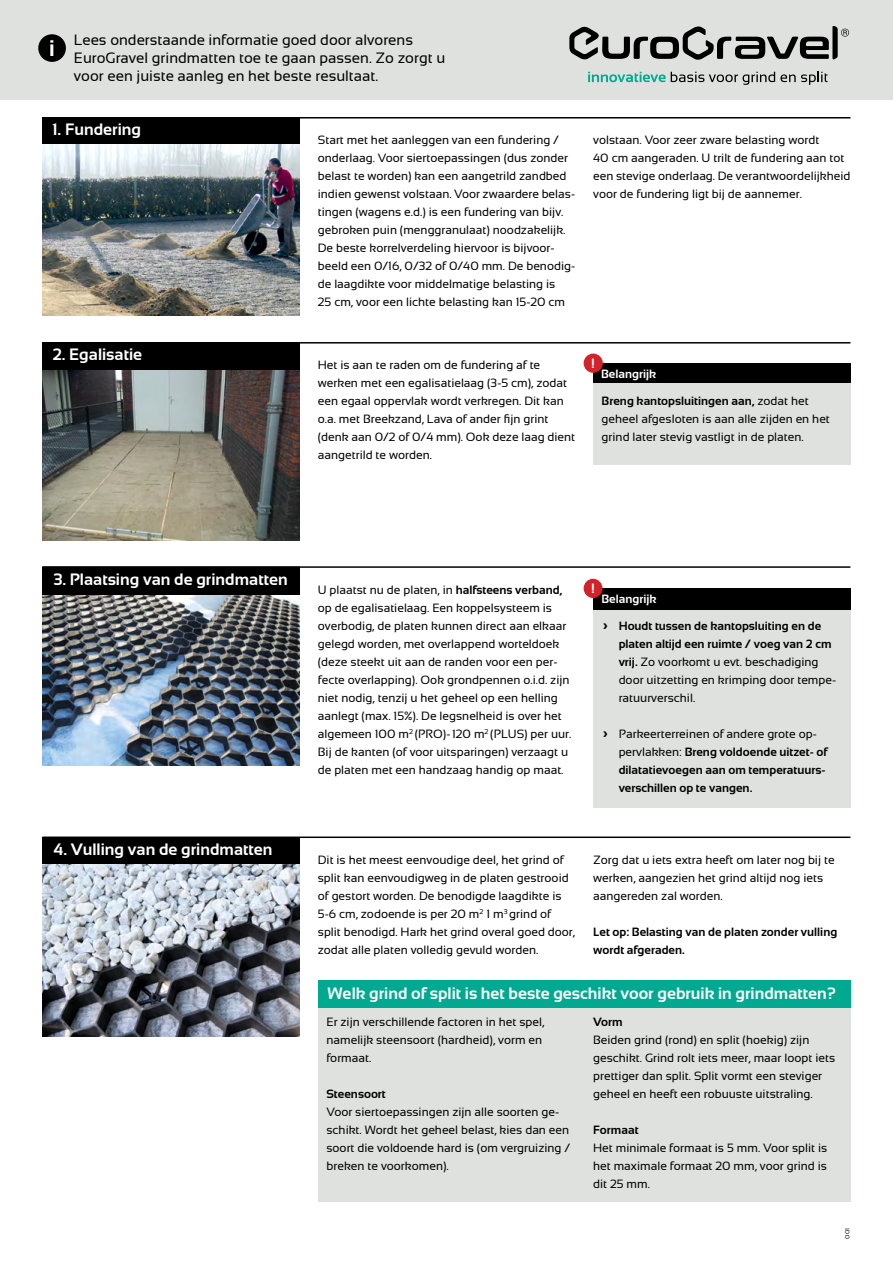
<style>
.page{position:relative;width:893px;height:1263px;background:#fff}
.page>*{position:absolute;margin:0;border:0;box-sizing:border-box;transform-origin:0 0}
.t1{font:700 22.5px "Sansation";color:#fff}
.t2{font:700 16.5px "Sansation";color:#fff}
.t3{font:15px/18px "Sansation";color:#000}
.t4{font:700 13.5px "Sansation";color:#fff}
.t5{font:12px/18px "Sansation";color:#000}
.t6{font:700 12px/18px "Sansation";color:#000}
.t7{font:700 12px "Sansation";color:#fff}
.t8{font:6px "Sansation";color:#000}
.s1{font-weight:700}
.s2{font-weight:700;font-size:15px}
.s3{font-size:15px}
.s4{font-weight:400}
</style>
<div class="page">
<img style="left:43px;top:594px;width:257px;height:171px">
<img style="left:43px;top:144px;width:257px;height:171px">
<div style="left:43px;top:567px;width:257px;height:27px;background:#000"></div>
<div style="left:43px;top:117px;width:257px;height:27px;background:#000"></div>
<div style="left:0;top:0;width:893px;height:99px;background:#dfe1df"></div>
<hr style="left:43px;top:117px;width:807px;height:2px;background:#000">
<hr style="left:43px;top:836px;width:807px;height:2px;background:#000">
<div style="left:38px;top:34px;width:28px;height:28px;background:#000;border-radius:50%"></div>
<div style="left:593px;top:383px;width:257px;height:82px;background:#dfe1df"></div>
<div style="left:593px;top:364px;width:257px;height:19px;background:#000"></div>
<div style="left:584px;top:354px;width:18px;height:18px;background:#d2232a;border-radius:50%"></div>
<div style="left:584px;top:354px;width:19px;height:19px;border:2px solid #d2232a;border-radius:50%"></div>
<div style="left:593px;top:609px;width:257px;height:199px;background:#dfe1df"></div>
<div style="left:593px;top:588px;width:257px;height:21px;background:#000"></div>
<div style="left:584px;top:579px;width:18px;height:18px;background:#d2232a;border-radius:50%"></div>
<div style="left:584px;top:579px;width:18px;height:19px;border:2px solid #d2232a;border-radius:50%"></div>
<hr style="left:43px;top:342px;width:807px;height:2px;background:#000">
<hr style="left:43px;top:566px;width:807px;height:2px;background:#000">
<img style="left:43px;top:369px;width:257px;height:171px">
<div style="left:43px;top:342px;width:257px;height:27px;background:#000"></div>
<img style="left:43px;top:864px;width:257px;height:172px">
<div style="left:43px;top:837px;width:257px;height:27px;background:#000"></div>
<div style="left:318px;top:1006px;width:532px;height:195px;background:#dfe1df"></div>
<div style="left:318px;top:981px;width:532px;height:27px;background:#00a98f"></div>
<svg style="left:569px;top:26px;width:280px;height:34px"></svg>
<svg style="left:588px;top:72px;width:240px;height:13px"></svg>
<h1 class="t1" style="left:49px;top:35px;width:7px">i</h1>
<p class="t3" style="left:74px;top:31px;width:373px">Lees onderstaande informatie goed door alvorens<br>EuroGravel grindmatten toe te gaan passen. Zo zorgt u voor een juiste aanleg en het beste resultaat.</p>
<h2 class="t2" style="left:52px;top:120px;width:91px">1. Fundering</h2>
<h2 class="t2" style="left:52px;top:345px;width:91px">2. Egalisatie</h2>
<p class="t5" style="left:318px;top:131px;width:259px">Start met het aanleggen van een fundering / onderlaag. Voor siertoepassingen (dus zonder belast te worden) kan een aangetrild zandbed indien gewenst volstaan. Voor zwaardere belas&shy;tingen (wagens e.d.) is een fundering van bijv. gebroken puin (menggranulaat) noodzakelijk.<br>De beste korrelverdeling hiervoor is bijvoor&shy;beeld een 0/16, 0/32 of 0/40 mm. De benodig&shy;de laagdikte voor middelmatige belasting is<br>25 cm, voor een lichte belasting kan 15-20 cm</p>
<p class="t5" style="left:318px;top:356px;width:259px">Het is aan te raden om de fundering af te werken met een egalisatielaag (3-5 cm), zodat een egaal oppervlak wordt verkregen. Dit kan o.a. met Breekzand, Lava of ander fijn grint (denk aan 0/2 of 0/4 mm). Ook deze laag dient aangetrild te worden.</p>
<p class="t5" style="left:593px;top:131px;width:259px">volstaan. Voor zeer zware belasting wordt<br>40 cm aangeraden. U trilt de fundering aan tot een stevige onderlaag. De verantwoordelijkheid voor de fundering ligt bij de aannemer.</p>
<p class="t4" style="left:591px;top:355px;width:5px">!</p>
<p class="t7" style="left:601px;top:367px;width:57px">Belangrijk</p>
<p class="t5" style="left:602px;top:392px;width:230px"><span class="s1">Breng kantopsluitingen aan,</span> zodat het geheel afgesloten is aan alle zijden en het grind later stevig vastligt in de platen.</p>
<h2 class="t2" style="left:53px;top:570px;width:236px">3. Plaatsing van de grindmatten</h2>
<p class="t5" style="left:318px;top:581px;width:255px">U plaatst nu de platen, in <span class="s1">halfsteens verband, </span>op de egalisatielaag. Een koppelsysteem is overbodig, de platen kunnen direct aan elkaar gelegd worden, met overlappend worteldoek (deze steekt uit aan de randen voor een per&shy;fecte overlapping). Ook grondpennen o.i.d. zijn niet nodig, tenzij u het geheel op een helling aanlegt (max. 15%). De legsnelheid is over het algemeen 100 m<sup>2</sup> (PRO)-120 m<sup>2</sup> (PLUS) per uur.<br>Bij de kanten (of voor uitsparingen) verzaagt u de platen met een handzaag handig op maat.</p>
<p class="t4" style="left:591px;top:581px;width:5px">!</p>
<p class="t7" style="left:601px;top:592px;width:57px">Belangrijk</p>
<p class="t5" style="left:619px;top:617px;width:219px;text-indent:-16px"><span class="s2">›</span> <span class="s1">Houdt tussen de kantopsluiting en de platen altijd een ruimte / voeg van 2 cm vrij.</span> Zo voorkomt u evt. beschadiging door uitzetting en krimping door tempe&shy;ratuurverschil.</p>
<p class="t6" style="left:619px;top:725px;width:210px;text-indent:-16px"><span class="s3">›</span> <span class="s4">Parkeerterreinen of andere grote op&shy;pervlakken:</span> Breng voldoende uitzet- of dilatatievoegen aan om temperatuurs&shy;verschillen op te vangen.</p>
<h2 class="t2" style="left:54px;top:840px;width:221px">4. Vulling van de grindmatten</h2>
<p class="t5" style="left:318px;top:851px;width:259px">Dit is het meest eenvoudige deel, het grind of split kan eenvoudigweg in de platen gestrooid of gestort worden. De benodigde laagdikte is 5-6 cm, zodoende is per 20 m<sup>2</sup> 1 m<sup>3</sup> grind of split benodigd. Hark het grind overal goed door, zodat alle platen volledig gevuld worden.</p>
<p class="t5" style="left:593px;top:851px;width:243px">Zorg dat u iets extra heeft om later nog bij te werken, aangezien het grind altijd nog iets aangereden zal worden.</p>
<p class="t6" style="left:593px;top:923px;width:246px">Let op: Belasting van de platen zonder vulling wordt afgeraden.</p>
<h2 class="t2" style="left:327px;top:984px;width:510px">Welk grind of split is het beste geschikt voor gebruik in grindmatten?</h2>
<p class="t5" style="left:326px;top:1013px;width:219px">Er zijn verschillende factoren in het spel, namelijk steensoort (hardheid), vorm en formaat.</p>
<p class="t6" style="left:326px;top:1085px;width:61px">Steensoort</p>
<p class="t5" style="left:326px;top:1103px;width:245px">Voor siertoepassingen zijn alle soorten ge&shy;schikt. Wordt het geheel belast, kies dan een soort die voldoende hard is (om vergruizing / breken te voorkomen).</p>
<p class="t6" style="left:593px;top:1013px;width:31px">Vorm</p>
<p class="t5" style="left:593px;top:1031px;width:244px">Beiden grind (rond) en split (hoekig) zijn geschikt. Grind rolt iets meer, maar loopt iets prettiger dan split. Split vormt een steviger geheel en heeft een robuuste uitstraling.</p>
<p class="t6" style="left:593px;top:1121px;width:47px">Formaat</p>
<p class="t5" style="left:593px;top:1139px;width:236px;text-align:justify">Het minimale formaat is 5 mm. Voor split is het maximale formaat 20 mm, voor grind is dit 25 mm.</p>
<p class="t8" style="left:844px;top:1238px;width:12px;rotate:-90deg">001</p>
</div>
